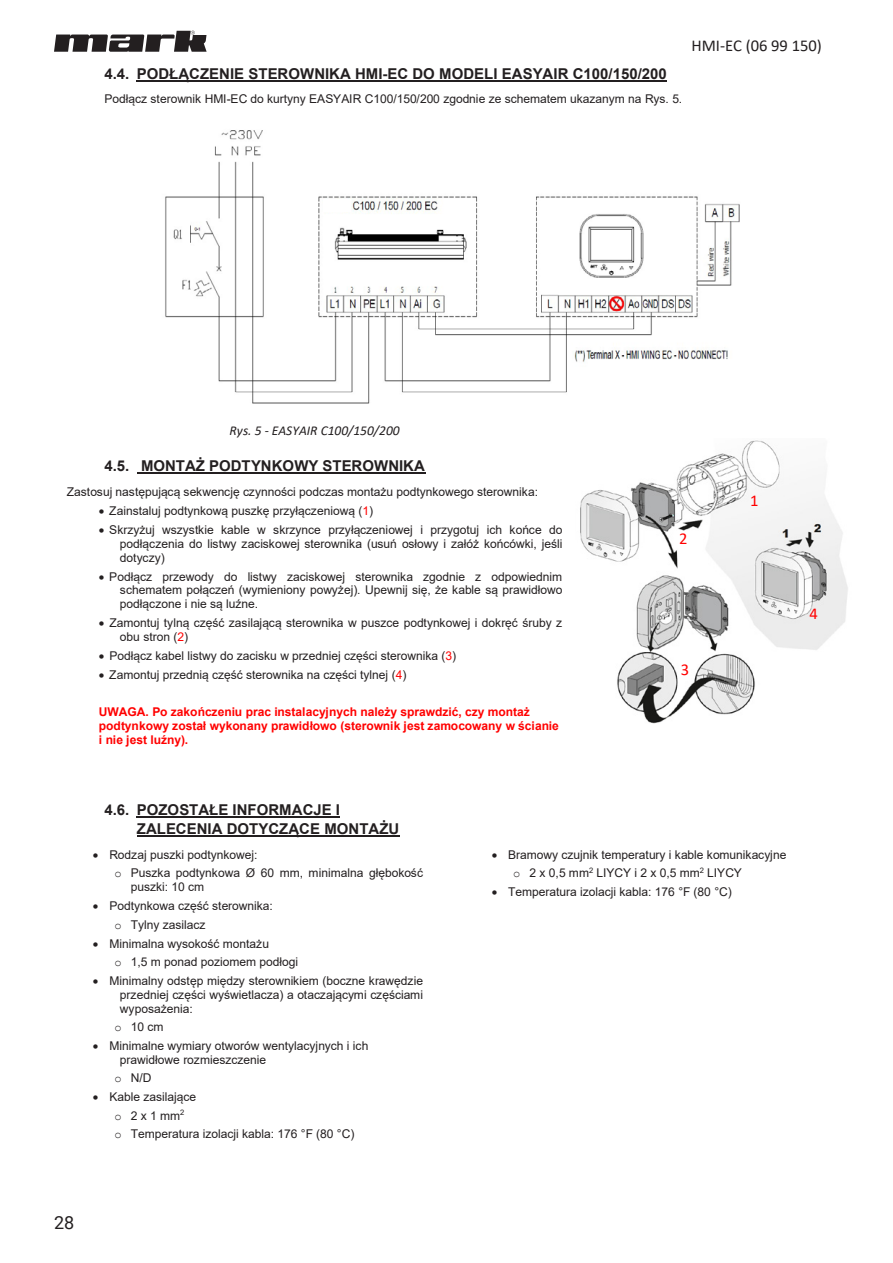
<style>
.page{position:relative;width:893px;height:1263px;background:#fff}
.page>*{position:absolute;margin:0;border:0;box-sizing:border-box;transform-origin:0 0}
.t1{font:18px "Roboto";color:#231f20}
.t2{font:16.5px "Calibri";color:#231f20}
.t3{font:16.5px "Calibri";color:#f00}
.t4{font:700 15px/18.8px "Arial";color:#231f20}
.t5{font:italic 13.5px "Calibri";color:#231f20}
.t6{font:12px/13.8px "Arial";letter-spacing:-.005em;color:#231f20}
.t7{font:700 12px/13.8px "Arial";letter-spacing:-.005em;color:#f00}
.s1{color:#f00}
.s2{font-family:"Courier New"}
</style>
<div class="page">
<svg style="left:54px;top:31px;width:153px;height:21px"></svg>
<hr style="left:137px;top:80px;width:530px;height:2px;background:#231f20">
<hr style="left:137px;top:473px;width:288px;height:1px;background:#231f20">
<hr style="left:137px;top:816px;width:203px;height:2px;background:#231f20">
<hr style="left:137px;top:835px;width:262px;height:2px;background:#231f20">
<img style="left:165px;top:130px;width:575px;height:274px">
<img style="left:580px;top:440px;width:268px;height:284px">
<img style="left:735px;top:490px;width:38px;height:16px">
<img style="left:663px;top:529px;width:40px;height:19px">
<img style="left:666px;top:660px;width:37px;height:18px">
<img style="left:796px;top:603px;width:35px;height:17px">
<div style="left:323px;top:199px;width:27px;height:12px;background:#fff"></div>
<p class="t4" style="left:104px;top:64px;width:564px">4.4. PODŁĄCZENIE STEROWNIKA HMI-EC DO MODELI EASYAIR C100/150/200</p>
<p class="t6" style="left:104px;top:92px;width:579px">Podłącz sterownik HMI-EC do kurtyny EASYAIR C100/150/200 zgodnie ze schematem ukazanym na Rys. 5.</p>
<p class="t2" style="left:691px;top:34px;width:132px">HMI-EC (06 99 150)</p>
<p class="t5" style="left:230px;top:421px;width:172px">Rys. 5 - EASYAIR C100/150/200</p>
<p class="t4" style="left:104px;top:456px;width:322px">4.5. MONTAŻ PODTYNKOWY STEROWNIKA</p>
<p class="t6" style="left:67px;top:485px;width:473px">Zastosuj następującą sekwencję czynności podczas montażu podtynkowego sterownika:</p>
<p class="t6" style="left:99px;top:504px;width:276px">• Zainstaluj podtynkową puszkę przyłączeniową (<span class="s1">1</span>)</p>
<p class="t6" style="left:120px;top:523px;width:444px;text-align:justify;text-indent:-21px">• Skrzyżuj wszystkie kable w skrzynce przyłączeniowej i przygotuj ich końce do podłączenia do listwy zaciskowej sterownika (usuń osłowy i załóż końcówki, jeśli dotyczy)</p>
<p class="t6" style="left:120px;top:570px;width:444px;text-align:justify;text-indent:-21px">• Podłącz przewody do listwy zaciskowej sterownika zgodnie z odpowiednim schematem połączeń (wymieniony powyżej). Upewnij się, że kable są prawidłowo podłączone i nie są luźne.</p>
<p class="t6" style="left:120px;top:616px;width:444px;text-indent:-21px">• Zamontuj tylną część zasilającą sterownika w puszce podtynkowej i dokręć śruby z obu stron (<span class="s1">2</span>)</p>
<p class="t6" style="left:99px;top:649px;width:359px">• Podłącz kabel listwy do zacisku w przedniej części sterownika (<span class="s1">3</span>)</p>
<p class="t6" style="left:99px;top:668px;width:309px">• Zamontuj przednią część sterownika na części tylnej (<span class="s1">4</span>)</p>
<p class="t7" style="left:99px;top:705px;width:462px">UWAGA. Po zakończeniu prac instalacyjnych należy sprawdzić, czy montaż podtynkowy został wykonany prawidłowo (sterownik jest zamocowany w ścianie i nie jest luźny).</p>
<p class="t3" style="left:679px;top:527px;width:10px">2</p>
<p class="t3" style="left:681px;top:658px;width:10px">3</p>
<p class="t3" style="left:750px;top:489px;width:10px">1</p>
<p class="t4" style="left:137px;top:800px;width:264px;text-indent:-32px">4.6. POZOSTAŁE INFORMACJE I<br>ZALECENIA DOTYCZĄCE MONTAŻU</p>
<p class="t6" style="left:114px;top:846px;width:310px;line-height:18.3px;text-indent:-21px">• Rodzaj puszki podtynkowej:<br><span class="s2">o</span> Puszka podtynkowa Ø 60 mm, minimalna głębokość</p>
<p class="t6" style="left:131px;top:880px;width:75px">puszki: 10 cm</p>
<p class="t6" style="left:114px;top:897px;width:160px;line-height:18.6px;text-indent:-21px">• Podtynkowa część sterownika: <span class="s2">o</span> Tylny zasilacz</p>
<p class="t6" style="left:114px;top:934px;width:185px;line-height:18.3px;text-indent:-21px">• Minimalna wysokość montażu<br><span class="s2">o</span> 1,5 m ponad poziomem podłogi</p>
<p class="t6" style="left:120px;top:974px;width:305px;text-align:justify;text-indent:-27px">• Minimalny odstęp między sterownikiem (boczne krawędzie przedniej części wyświetlacza) a otaczającymi częściami wyposażenia:</p>
<p class="t6" style="left:114px;top:1020px;width:51px"><span class="s2">o</span> 10 cm</p>
<p class="t6" style="left:120px;top:1039px;width:250px;text-indent:-27px">• Minimalne wymiary otworów wentylacyjnych i ich prawidłowe rozmieszczenie</p>
<p class="t6" style="left:114px;top:1071px;width:39px"><span class="s2">o</span> N/D</p>
<p class="t6" style="left:114px;top:1088px;width:242px;line-height:18.5px;text-indent:-21px">• Kable zasilające<br><span class="s2">o</span> 2 x 1 mm<sup>2<br></sup><span class="s2">o</span> Temperatura izolacji kabla: 176 °F (80 °C)</p>
<p class="t6" style="left:513px;top:845px;width:275px;line-height:18.5px;text-indent:-21px">• Bramowy czujnik temperatury i kable komunikacyjne <span class="s2">o</span> 2 x 0,5 mm<sup>2</sup> LIYCY i 2 x 0,5 mm<sup>2</sup> LIYCY</p>
<p class="t6" style="left:492px;top:885px;width:242px">• Temperatura izolacji kabla: 176 °F (80 °C)</p>
<p class="t3" style="left:809px;top:602px;width:10px">4</p>
<h1 class="t1" style="left:54px;top:1209px;width:22px">28</h1>
</div>
